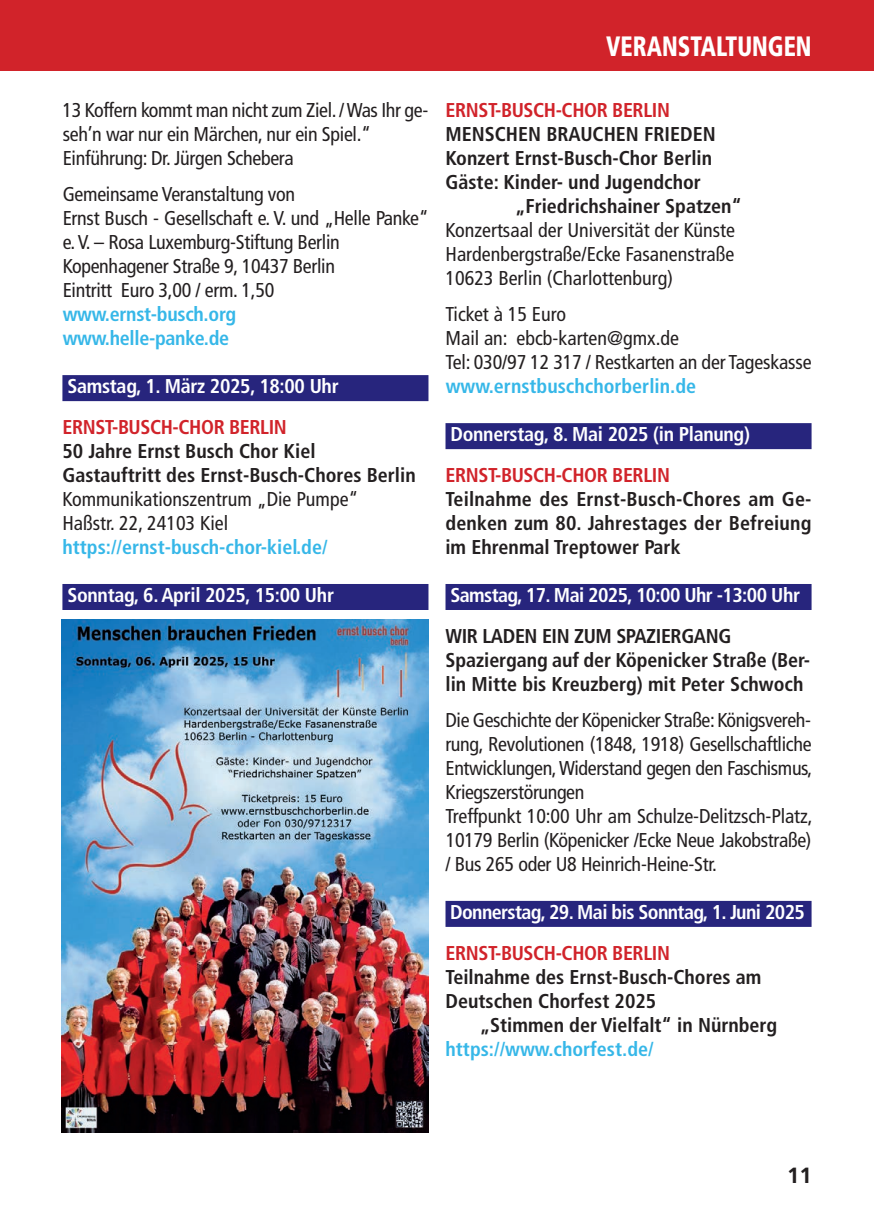
<style>
.page{position:relative;width:874px;height:1225px;background:#fff}
.page>*{position:absolute;margin:0;border:0;box-sizing:border-box;transform-origin:0 0}
.t1{font:900 condensed 28px "Frutiger";color:#fff;scale:.84 1}
.t2{font:700 22px "Frutiger";color:#231f20}
.t3{font:condensed 20px/24px "Frutiger LT Com";letter-spacing:-.015em;color:#231f20}
.t4{font:700 condensed 20px/24px "Frutiger LT Com";color:#231f20}
.t5{font:700 condensed 20px "Frutiger LT Com";letter-spacing:-.015em;color:#fff}
.t6{font:700 condensed 20px/24px "Frutiger LT Com";color:#36b7e8}
.t7{font:700 condensed 20px "Frutiger LT Com";letter-spacing:-.02em;color:#d1232a}
</style>
<div class="page">
<div style="left:0;top:0;width:873px;height:71px;background:#d1232a"></div>
<div style="left:62px;top:375px;width:366px;height:26px;background:#27257d"></div>
<div style="left:62px;top:584px;width:366px;height:26px;background:#27257d"></div>
<div style="left:445px;top:423px;width:366px;height:26px;background:#27257d"></div>
<div style="left:445px;top:584px;width:366px;height:26px;background:#27257d"></div>
<div style="left:445px;top:901px;width:366px;height:26px;background:#27257d"></div>
<img style="left:62px;top:619px;width:366px;height:513px">
<h1 class="t1" style="left:606px;top:35px;width:246px">VERANSTALTUNGEN</h1>
<p class="t3" style="left:62px;top:98px;width:367px">13 Koffern kommt man nicht zum Ziel. / Was Ihr ge&shy;seh’n war nur ein Märchen, nur ein Spiel.“<br>Einführung: Dr. Jürgen Schebera</p>
<p class="t3" style="left:63px;top:182px;width:367px">Gemeinsame Veranstaltung von<br>Ernst Busch - Gesellschaft e. V. und „Helle Panke“ e. V. – Rosa Luxemburg-Stiftung Berlin Kopenhagener Straße 9, 10437 Berlin<br>Eintritt Euro 3,00 / erm. 1,50</p>
<p class="t6" style="left:63px;top:302px;width:175px">www.ernst-busch.org www.helle-panke.de</p>
<p class="t5" style="left:67px;top:374px;width:273px">Samstag, 1. März 2025, 18:00 Uhr</p>
<p class="t7" style="left:62px;top:415px;width:226px">ERNST-BUSCH-CHOR BERLIN</p>
<p class="t4" style="left:62px;top:439px;width:354px">50 Jahre Ernst Busch Chor Kiel<br>Gastauftritt des Ernst-Busch-Chores Berlin</p>
<p class="t3" style="left:62px;top:487px;width:297px">Kommunikationszentrum „Die Pumpe“<br>Haßstr. 22, 24103 Kiel</p>
<p class="t6" style="left:62px;top:535px;width:266px">https://ernst-busch-chor-kiel.de/</p>
<p class="t5" style="left:67px;top:583px;width:268px">Sonntag, 6. April 2025, 15:00 Uhr</p>
<p class="t7" style="left:445px;top:98px;width:226px">ERNST-BUSCH-CHOR BERLIN</p>
<p class="t4" style="left:445px;top:122px;width:271px">MENSCHEN BRAUCHEN FRIEDEN</p>
<p class="t4" style="left:445px;top:146px;width:268px">Konzert Ernst-Busch-Chor Berlin</p>
<p class="t4" style="left:445px;top:170px;width:257px">Gäste: Kinder- und Jugendchor</p>
<p class="t4" style="left:514px;top:194px;width:228px">„Friedrichshainer Spatzen“</p>
<p class="t3" style="left:445px;top:218px;width:291px;text-align:justify">Konzertsaal der Universität der Künste Hardenbergstraße/Ecke Fasanenstraße 10623 Berlin (Charlottenburg)</p>
<p class="t3" style="left:445px;top:302px;width:367px">Ticket à 15 Euro<br>Mail an: ebcb-karten@gmx.de<br>Tel: 030/97 12 317 / Restkarten an der Tageskasse</p>
<p class="t6" style="left:445px;top:374px;width:252px">www.ernstbuschchorberlin.de</p>
<p class="t5" style="left:450px;top:422px;width:301px">Donnerstag, 8. Mai 2025 (in Planung)</p>
<p class="t7" style="left:445px;top:463px;width:226px">ERNST-BUSCH-CHOR BERLIN</p>
<p class="t4" style="left:445px;top:487px;width:367px;text-align:justify">Teilnahme des Ernst-Busch-Chores am Ge&shy;denken zum 80. Jahrestages der Befreiung im Ehrenmal Treptower Park</p>
<p class="t5" style="left:450px;top:583px;width:351px">Samstag, 17. Mai 2025, 10:00 Uhr -13:00 Uhr</p>
<p class="t4" style="left:445px;top:624px;width:366px">WIR LADEN EIN ZUM SPAZIERGANG<br>Spaziergang auf der Köpenicker Straße (Ber&shy;lin Mitte bis Kreuzberg) mit Peter Schwoch</p>
<p class="t3" style="left:445px;top:708px;width:368px">Die Geschichte der Köpenicker Straße: Königsvereh&shy;rung, Revolutionen (1848, 1918) Gesellschaftliche Entwicklungen, Widerstand gegen den Faschismus, Kriegszerstörungen<br>Treffpunkt 10:00 Uhr am Schulze-Delitzsch-Platz, 10179 Berlin (Köpenicker /Ecke Neue Jakobstraße) / Bus 265 oder U8 Heinrich-Heine-Str.</p>
<p class="t5" style="left:450px;top:900px;width:356px">Donnerstag, 29. Mai bis Sonntag, 1. Juni 2025</p>
<p class="t7" style="left:445px;top:941px;width:226px">ERNST-BUSCH-CHOR BERLIN</p>
<p class="t4" style="left:445px;top:965px;width:317px">Teilnahme des Ernst-Busch-Chores am<br>Deutschen Chorfest 2025</p>
<p class="t4" style="left:479px;top:1013px;width:299px">„Stimmen der Vielfalt“ in Nürnberg</p>
<p class="t6" style="left:445px;top:1037px;width:209px">https://www.chorfest.de/</p>
<p class="t2" style="left:786px;top:1166px;width:26px">11</p>
</div>
